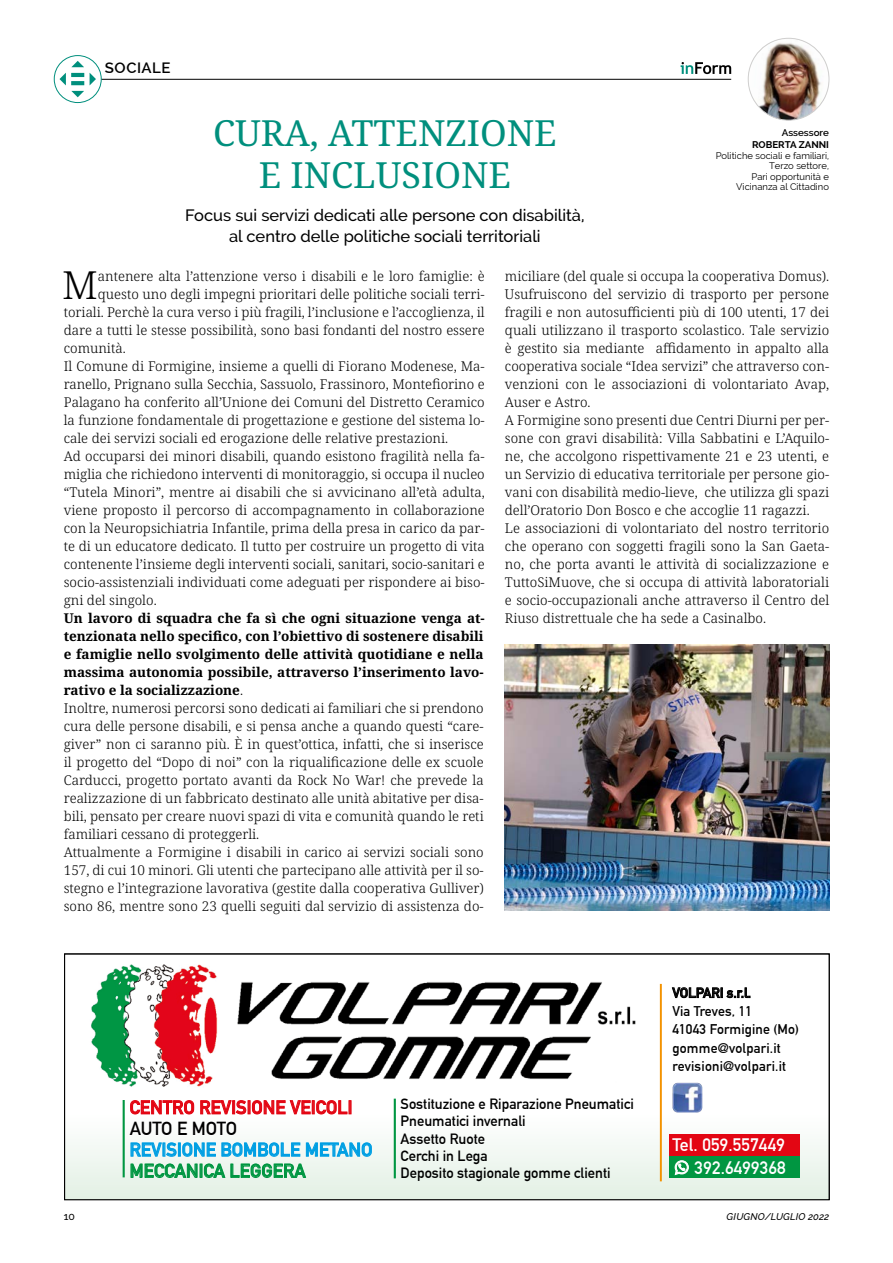
<style>
.page{position:relative;width:893px;height:1263px;background:#fff}
.page>*{position:absolute;margin:0;border:0;box-sizing:border-box;transform-origin:0 0}
.t1{font:300 38.7px "Avrile Serif";color:#000}
.t2{font:36px/42px "Avrile Serif";color:#008f7d;text-align:center}
.t3{font:700 18.6px "DIN Alternate";color:#e30613}
.t4{font:700 18.6px "DIN Alternate";color:#009fe3}
.t5{font:700 18.6px "DIN Alternate";color:#009641}
.t6{font:700 18.6px "DIN Alternate";letter-spacing:-.015em;color:#000}
.t7{font:700 17.7px "DIN Alternate";letter-spacing:.01em;color:#fff}
.t8{font:500 16.5px/21px "Raleway";color:#000;text-align:center}
.t9{font:600 15px "Raleway";letter-spacing:.035em;color:#000}
.t10{font:700 14.55px/17.2px "DIN Alternate";color:#000}
.t11{font:700 13.8px/18.5px "DIN Alternate";letter-spacing:.01em;color:#000}
.t12{font:300 13.5px/18px "Avrile Serif";color:#000}
.t13{font:500 10.5px "Raleway";color:#000}
.t14{font:italic 500 9.75px "Raleway";letter-spacing:.02em;color:#000}
.t15{font:700 9.75px "Raleway";color:#000}
.t16{font:600 9.75px "Raleway";color:#000}
.t17{font:9.45px/10.5px "Raleway";color:#000;text-align:right}
.s1{font-weight:700}
</style>
<div class="page">
<img style="left:505px;top:644px;width:324px;height:267px">
<hr style="left:64px;top:79px;width:667px;height:1px;background:#000">
<img style="left:748px;top:38px;width:81px;height:82px">
<svg style="left:681px;top:62px;width:50px;height:12px"></svg>
<div style="left:748px;top:38px;width:81px;height:82px;border:1px solid #d0d0d0;border-radius:50%"></div>
<div style="left:65px;top:1044px;width:764px;height:155px;background:linear-gradient(to bottom,#fff,#e6f2e8)"></div>
<div style="left:669px;top:1134px;width:131px;height:21px;background:#e30613"></div>
<img style="left:85px;top:964px;width:558px;height:132px">
<hr style="left:660px;top:984px;width:2px;height:197px;background:#f39200">
<svg style="left:128px;top:1099px;width:244px;height:79px"></svg>
<hr style="left:123px;top:1100px;width:2px;height:77px;background:#009641">
<hr style="left:394px;top:1099px;width:2px;height:79px;background:#009641">
<svg style="left:671px;top:987px;width:79px;height:12px"></svg>
<img style="left:672px;top:1083px;width:30px;height:29px">
<div style="left:669px;top:1157px;width:131px;height:21px;background:#009641"></div>
<svg style="left:675px;top:1160px;width:14px;height:15px"></svg>
<div style="left:64px;top:953px;width:766px;height:247px;border:1px solid #000"></div>
<div style="left:54px;top:56px;width:47px;height:47px;background:#fff;border-radius:50%"></div>
<svg style="left:71px;top:81px;width:13px;height:4px"></svg>
<hr style="left:71px;top:73px;width:13px;height:4px;background:#008f7d">
<svg style="left:71px;top:61px;width:13px;height:6px"></svg>
<svg style="left:90px;top:73px;width:6px;height:12px"></svg>
<svg style="left:71px;top:91px;width:13px;height:6px"></svg>
<svg style="left:60px;top:73px;width:6px;height:12px"></svg>
<div style="left:54px;top:55px;width:48px;height:48px;border:1px solid #008f7d;border-radius:50%"></div>
<p class="t9" style="left:105px;top:59px;width:67px">SOCIALE</p>
<h2 class="t2" style="left:213px;top:113px;width:345px">CURA, ATTENZIONE<br>E INCLUSIONE</h2>
<p class="t8" style="left:185px;top:205px;width:401px">Focus sui servizi dedicati alle persone con disabilità, al centro delle politiche sociali territoriali</p>
<p class="t16" style="left:782px;top:127px;width:49px">Assessore</p>
<p class="t15" style="left:752px;top:139px;width:78px">ROBERTA ZANNI</p>
<p class="t17" style="left:716px;top:150px;width:115px">Politiche sociali e familiari,<br>Terzo settore,<br>Pari opportunità e<br>Vicinanza al Cittadino</p>
<h1 class="t1" style="left:62px;top:259px;width:37px">M</h1>
<p class="t12" style="left:98px;top:267px;width:388px">antenere alta l’attenzione verso i disabili e le loro famiglie: è</p>
<p class="t12" style="left:98px;top:285px;width:388px">questo uno degli impegni prioritari delle politiche sociali terri-</p>
<p class="t12" style="left:64px;top:303px;width:422px">toriali. Perchè la cura verso i più fragili, l’inclusione e l’accoglienza, il</p>
<p class="t12" style="left:64px;top:321px;width:422px">dare a tutti le stesse possibilità, sono basi fondanti del nostro essere</p>
<p class="t12" style="left:64px;top:339px;width:63px">comunità.</p>
<p class="t12" style="left:64px;top:357px;width:422px">Il Comune di Formigine, insieme a quelli di Fiorano Modenese, Ma-</p>
<p class="t12" style="left:64px;top:375px;width:422px">ranello, Prignano sulla Secchia, Sassuolo, Frassinoro, Montefiorino e</p>
<p class="t12" style="left:64px;top:393px;width:422px">Palagano ha conferito all’Unione dei Comuni del Distretto Ceramico</p>
<p class="t12" style="left:64px;top:411px;width:422px">la funzione fondamentale di progettazione e gestione del sistema lo-</p>
<p class="t12" style="left:64px;top:429px;width:386px">cale dei servizi sociali ed erogazione delle relative prestazioni.</p>
<p class="t12" style="left:64px;top:447px;width:422px">Ad occuparsi dei minori disabili, quando esistono fragilità nella fa-</p>
<p class="t12" style="left:64px;top:465px;width:422px">miglia che richiedono interventi di monitoraggio, si occupa il nucleo</p>
<p class="t12" style="left:64px;top:483px;width:422px">“Tutela Minori”, mentre ai disabili che si avvicinano all’età adulta,</p>
<p class="t12" style="left:64px;top:501px;width:422px">viene proposto il percorso di accompagnamento in collaborazione</p>
<p class="t12" style="left:64px;top:519px;width:422px">con la Neuropsichiatria Infantile, prima della presa in carico da par-</p>
<p class="t12" style="left:64px;top:537px;width:422px">te di un educatore dedicato. Il tutto per costruire un progetto di vita</p>
<p class="t12" style="left:64px;top:555px;width:422px">contenente l’insieme degli interventi sociali, sanitari, socio-sanitari e</p>
<p class="t12" style="left:64px;top:573px;width:422px">socio-assistenziali individuati come adeguati per rispondere ai biso-</p>
<p class="t12" style="left:64px;top:591px;width:94px">gni del singolo.</p>
<p class="t12" style="left:64px;top:609px;width:422px"><span class="s1">Un lavoro di squadra che fa sì che ogni situazione venga at&shy;tenzionata nello specifico, con l’obiettivo di sostenere disabili e famiglie nello svolgimento delle attività quotidiane e nella massima autonomia possibile, attraverso l’inserimento lavo&shy;rativo e la socializzazione</span>.<br>Inoltre, numerosi percorsi sono dedicati ai familiari che si prendono cura delle persone disabili, e si pensa anche a quando questi “care&shy;giver” non ci saranno più. È in quest’ottica, infatti, che si inserisce il progetto del “Dopo di noi” con la riqualificazione delle ex scuole Carducci, progetto portato avanti da Rock No War! che prevede la realizzazione di un fabbricato destinato alle unità abitative per disa&shy;bili, pensato per creare nuovi spazi di vita e comunità quando le reti familiari cessano di proteggerli.<br>Attualmente a Formigine i disabili in carico ai servizi sociali sono 157, di cui 10 minori. Gli utenti che partecipano alle attività per il so&shy;stegno e l’integrazione lavorativa (gestite dalla cooperativa Gulliver) sono 86, mentre sono 23 quelli seguiti dal servizio di assistenza do-</p>
<p class="t12" style="left:505px;top:267px;width:326px">miciliare (del quale si occupa la cooperativa Domus).<br>Usufruiscono del servizio di trasporto per persone fragili e non autosufficienti più di 100 utenti, 17 dei quali utilizzano il trasporto scolastico. Tale servizio è gestito sia mediante affidamento in appalto alla cooperativa sociale “Idea servizi” che attraverso con&shy;venzioni con le associazioni di volontariato Avap, Auser e Astro.<br>A Formigine sono presenti due Centri Diurni per per&shy;sone con gravi disabilità: Villa Sabbatini e L’Aquilo&shy;ne, che accolgono rispettivamente 21 e 23 utenti, e un Servizio di educativa territoriale per persone gio&shy;vani con disabilità medio-lieve, che utilizza gli spazi dell’Oratorio Don Bosco e che accoglie 11 ragazzi.<br>Le associazioni di volontariato del nostro territorio che operano con soggetti fragili sono la San Gaeta&shy;no, che porta avanti le attività di socializzazione e TuttoSiMuove, che si occupa di attività laboratoriali e socio-occupazionali anche attraverso il Centro del Riuso distrettuale che ha sede a Casinalbo.</p>
<p class="t11" style="left:672px;top:982px;width:128px">VOLPARI s.r.l.<br>Via Treves, 11<br>41043 Formigine (Mo) gomme@volpari.it revisioni@volpari.it</p>
<h3 class="t3" style="left:130px;top:1093px;width:224px">CENTRO REVISIONE VEICOLI</h3>
<h3 class="t6" style="left:130px;top:1114px;width:109px">AUTO E MOTO</h3>
<h3 class="t4" style="left:130px;top:1135px;width:244px">REVISIONE BOMBOLE METANO</h3>
<h3 class="t5" style="left:130px;top:1157px;width:178px">MECCANICA LEGGERA</h3>
<p class="t10" style="left:401px;top:1094px;width:235px">Sostituzione e Riparazione Pneumatici<br>Pneumatici invernali<br>Assetto Ruote<br>Cerchi in Lega<br>Deposito stagionale gomme clienti</p>
<h3 class="t7" style="left:672px;top:1131px;width:114px">Tel. 059.557449</h3>
<h3 class="t7" style="left:695px;top:1154px;width:93px">392.6499368</h3>
<p class="t13" style="left:64px;top:1211px;width:13px">10</p>
<p class="t14" style="left:727px;top:1211px;width:104px">GIUGNO/LUGLIO 2022</p>
</div>
